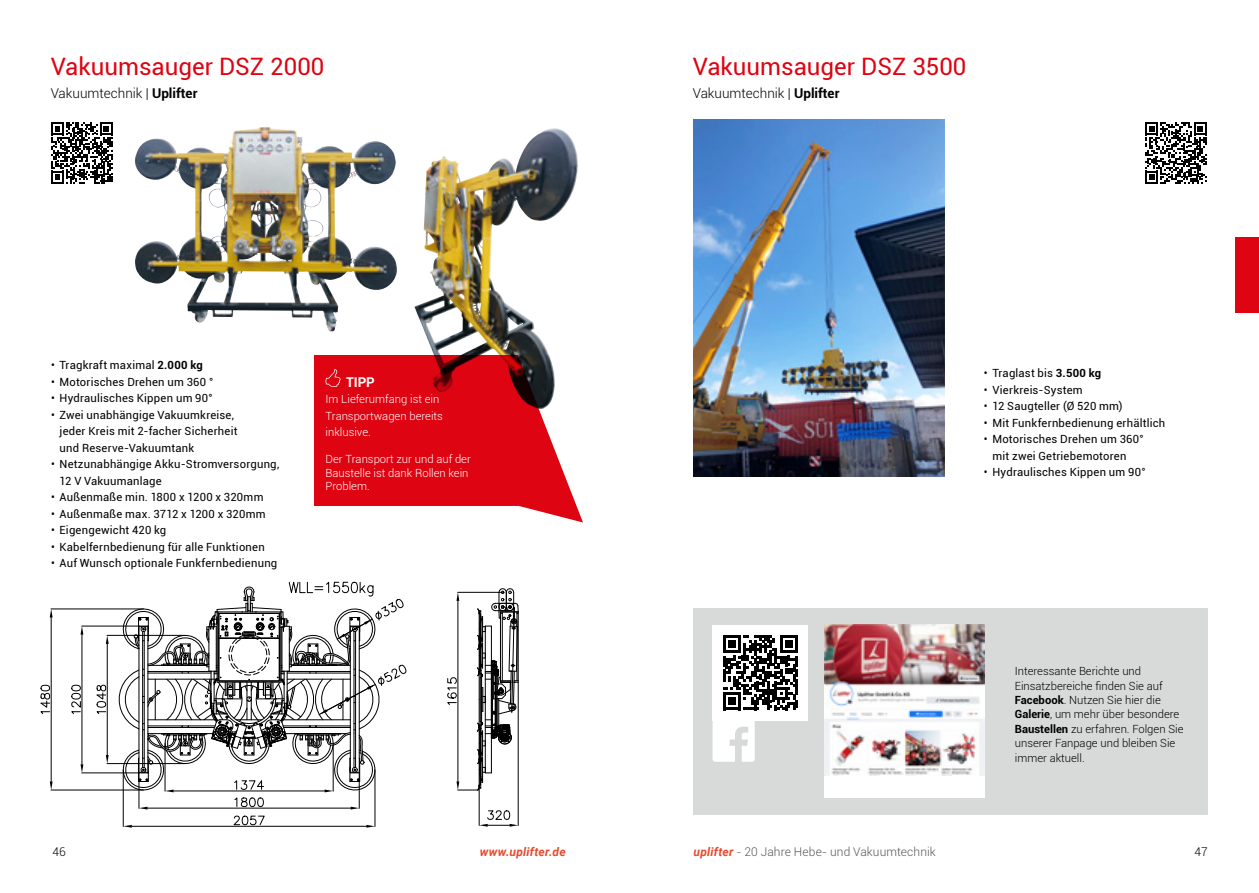
<style>
.page{position:relative;width:1259px;height:893px;background:#fff}
.page>*{position:absolute;margin:0;border:0;box-sizing:border-box;transform-origin:0 0}
.HEAD{font:24px "Roboto";color:#de0411}
.SUBHEAD{font:300 13.5px "Roboto";color:#000}
.t1{font:700 13.5px "Roboto";color:#fff}
.t2{font:300 12px "Roboto";letter-spacing:.01em;color:#555756}
.t3{font:italic 700 12px "Roboto";letter-spacing:.025em;color:#e44b31}
.t4{font:300 12px "Roboto";color:#000}
.t5{font:11.25px/16.5px "Roboto";letter-spacing:.02em;color:#000}
.Fließtext_Light{font:300 11.25px/14.4px "Roboto";color:#000}
.t6{font:300 11.25px/16.5px "Roboto";color:#fff}
.s1{font-weight:700}
.s2{font-weight:700;font-style:italic;color:#e44b31}
</style>
<div class="page">
<div style="left:1235px;top:237px;width:24px;height:75px;background:#de0411"></div>
<img style="left:134px;top:127px;width:178px;height:196px">
<img style="left:414px;top:128px;width:164px;height:228px">
<img style="left:693px;top:120px;width:251px;height:356px">
<div style="left:693px;top:608px;width:515px;height:207px;background:#d8dada"></div>
<svg style="left:712px;top:720px;width:42px;height:42px"></svg>
<div style="left:824px;top:625px;width:160px;height:173px;background:#fff"></div>
<img style="left:824px;top:625px;width:160px;height:151px">
<svg style="left:40px;top:581px;width:479px;height:247px"></svg>
<svg style="left:518px;top:356px;width:65px;height:166px"></svg>
<div style="left:315px;top:356px;width:203px;height:150px;background:#de0411"></div>
<svg style="left:51px;top:122px;width:62px;height:62px"></svg>
<svg style="left:325px;top:369px;width:15px;height:18px"></svg>
<svg style="left:1145px;top:122px;width:61px;height:62px"></svg>
<div style="left:712px;top:625px;width:96px;height:95px;background:#fff"></div>
<svg style="left:723px;top:635px;width:75px;height:75px"></svg>
<p class="HEAD" style="left:51px;top:50px;width:275px">Vakuumsauger DSZ 2000</p>
<p class="SUBHEAD" style="left:51px;top:84px;width:148px">Vakuumtechnik | <span class="s1">Uplifter</span></p>
<p class="t5" style="left:51px;top:356px;width:153px">• Tragkraft maximal <span class="s1">2.000 kg</span></p>
<p class="t5" style="left:51px;top:373px;width:164px">• Motorisches Drehen um 360 °</p>
<p class="t5" style="left:51px;top:389px;width:163px">• Hydraulisches Kippen um 90°</p>
<p class="t5" style="left:60px;top:406px;width:179px;text-indent:-9px">• Zwei unabhängige Vakuumkreise, jeder Kreis mit 2-facher Sicherheit und Reserve-Vakuumtank</p>
<p class="t5" style="left:60px;top:455px;width:221px;text-indent:-9px">• Netzunabhängige Akku-Stromversorgung,<br>12 V Vakuumanlage</p>
<p class="t5" style="left:51px;top:488px;width:214px">• Außenmaße min. 1800 x 1200 x 320mm</p>
<p class="t5" style="left:51px;top:505px;width:216px">• Außenmaße max. 3712 x 1200 x 320mm</p>
<p class="t5" style="left:51px;top:521px;width:117px">• Eigengewicht 420 kg</p>
<p class="t5" style="left:51px;top:538px;width:215px">• Kabelfernbedienung für alle Funktionen</p>
<p class="t5" style="left:51px;top:554px;width:228px">• Auf Wunsch optionale Funkfernbedienung</p>
<p class="t1" style="left:346px;top:373px;width:30px">TIPP</p>
<p class="t6" style="left:325px;top:391px;width:119px">Im Lieferumfang ist ein<br>Transportwagen bereits inklusive.</p>
<p class="t6" style="left:325px;top:452px;width:147px;line-height:13.5px">Der Transport zur und auf der<br>Baustelle ist dank Rollen kein<br>Problem.</p>
<p class="HEAD" style="left:693px;top:50px;width:275px">Vakuumsauger DSZ 3500</p>
<p class="SUBHEAD" style="left:693px;top:84px;width:148px">Vakuumtechnik | <span class="s1">Uplifter</span></p>
<p class="t5" style="left:984px;top:365px;width:119px">• Traglast bis <span class="s1">3.500 kg</span></p>
<p class="t5" style="left:984px;top:381px;width:100px">• Vierkreis-System</p>
<p class="t5" style="left:984px;top:398px;width:140px">• 12 Saugteller (Ø 520 mm)</p>
<p class="t5" style="left:984px;top:414px;width:183px">• Mit Funkfernbedienung erhältlich</p>
<p class="t5" style="left:992px;top:431px;width:153px;text-indent:-9px">• Motorisches Drehen um 360° mit zwei Getriebemotoren</p>
<p class="t5" style="left:984px;top:464px;width:163px">• Hydraulisches Kippen um 90°</p>
<p class="Fließtext_Light" style="left:1015px;top:663px;width:170px">Interessante Berichte und<br>Einsatzbereiche finden Sie auf<br><span class="s1">Facebook</span>. Nutzen Sie hier die<br><span class="s1">Galerie</span>, um mehr über besondere<br><span class="s1">Baustellen</span> zu erfahren. Folgen Sie unserer Fanpage und bleiben Sie immer aktuell.</p>
<p class="t4" style="left:53px;top:843px;width:15px">46</p>
<p class="t3" style="left:480px;top:843px;width:87px">www.uplifter.de</p>
<p class="t2" style="left:693px;top:843px;width:244px"><span class="s2">uplifter</span> - 20 Jahre Hebe- und Vakuumtechnik</p>
<p class="t4" style="left:1194px;top:843px;width:15px">47</p>
</div>
